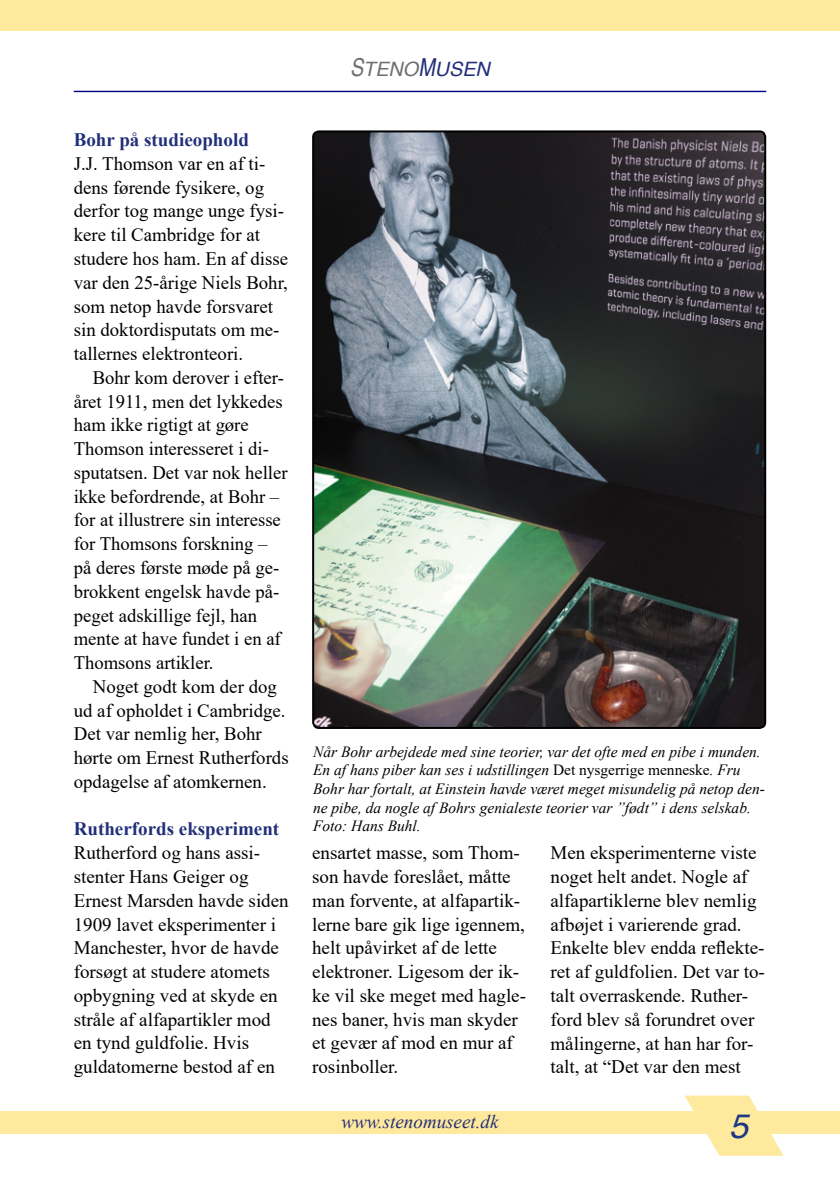
<style>
.page{position:relative;width:840px;height:1191px;background:#fff}
.page>*{position:absolute;margin:0;border:0;box-sizing:border-box;transform-origin:0 0}
.t1{font:italic 34px "Helvetica";color:#1c3886}
.t2{font:italic 19.8px "Helvetica";color:#72706f}
.t3{font:19px/23.8px "Times New Roman";color:#000}
.t4{font:700 19px "Times New Roman";color:#222f79}
.t5{font:italic 19px "Times New Roman";color:#222f79}
.t6{font:italic 15.6px/18.6px "Times New Roman";color:#000}
.s1{font-size:24.8px}
.s2{font-size:24.8px;color:#222f79}
.s3{color:#222f79}
.s4{font-style:normal}
</style>
<div class="page">
<hr style="left:74px;top:91px;width:691px;height:1px;background:#00008b">
<div style="left:0;top:1111px;width:839px;height:23px;background:#ffe99c"></div>
<div style="left:0;top:0;width:839px;height:30px;background:#ffe99c"></div>
<svg style="left:684px;top:1095px;width:99px;height:60px"></svg>
<img style="left:315px;top:131px;width:449px;height:597px">
<div style="left:312px;top:130px;width:453px;height:599px;border:2px solid #000;border-radius:6px"></div>
<p class="t2" style="left:350px;top:57px;width:141px"><span class="s1">S</span>TENO<span class="s2">M</span><span class="s3">USEN</span></p>
<p class="t4" style="left:74px;top:126px;width:176px">Bohr på studieophold</p>
<p class="t3" style="left:74px;top:151px;width:216px">J.J. Thomson var en af ti&shy;dens førende fysikere, og derfor tog mange unge fysi&shy;kere til Cambridge for at studere hos ham. En af disse var den 25-årige Niels Bohr, som netop havde forsvaret sin doktordisputats om me&shy;tallernes elektronteori.</p>
<p class="t3" style="left:74px;top:365px;width:215px;text-indent:19px">Bohr kom derover i efter&shy;året 1911, men det lykkedes ham ikke rigtigt at gøre<br>Thomson interesseret i di&shy;sputatsen. Det var nok heller ikke befordrende, at Bohr – for at illustrere sin interesse for Thomsons forskning – på deres første møde på ge&shy;brokkent engelsk havde på&shy;peget adskillige fejl, han mente at have fundet i en af<br>Thomsons artikler.</p>
<p class="t3" style="left:74px;top:674px;width:216px;text-indent:19px">Noget godt kom der dog ud af opholdet i Cambridge.<br>Det var nemlig her, Bohr hørte om Ernest Rutherfords opdagelse af atomkernen.</p>
<p class="t4" style="left:74px;top:815px;width:207px">Rutherfords eksperiment</p>
<p class="t3" style="left:74px;top:840px;width:216px">Rutherford og hans assi&shy;stenter Hans Geiger og<br>Ernest Marsden havde siden<br>1909 lavet eksperimenter i<br>Manchester, hvor de havde forsøgt at studere atomets opbygning ved at skyde en stråle af alfapartikler mod en tynd guldfolie. Hvis guldatomerne bestod af en</p>
<p class="t3" style="left:312px;top:840px;width:215px">ensartet masse, som Thom&shy;son havde foreslået, måtte man forvente, at alfapartik&shy;lerne bare gik lige igennem, helt upåvirket af de lette elektroner. Ligesom der ik&shy;ke vil ske meget med hagle&shy;nes baner, hvis man skyder et gevær af mod en mur af rosinboller.</p>
<p class="t3" style="left:550px;top:840px;width:216px">Men eksperimenterne viste noget helt andet. Nogle af alfapartiklerne blev nemlig afbøjet i varierende grad.<br>Enkelte blev endda reflekte&shy;ret af guldfolien. Det var to&shy;talt overraskende. Ruther&shy;ford blev så forundret over målingerne, at han har for&shy;talt, at “Det var den mest</p>
<p class="t6" style="left:313px;top:742px;width:453px">Når Bohr arbejdede med sine teorier, var det ofte med en pibe i munden.<br>En af hans piber kan ses i udstillingen <span class="s4">Det nysgerrige menneske</span>. Fru Bohr har fortalt, at Einstein havde været meget misundelig på netop den&shy;ne pibe, da nogle af Bohrs genialeste teorier var ”født” i dens selskab.<br>Foto: Hans Buhl.</p>
<p class="t5" style="left:341px;top:1108px;width:158px">www.stenomuseet.dk</p>
<h1 class="t1" style="left:728px;top:1106px;width:20px">5</h1>
</div>
